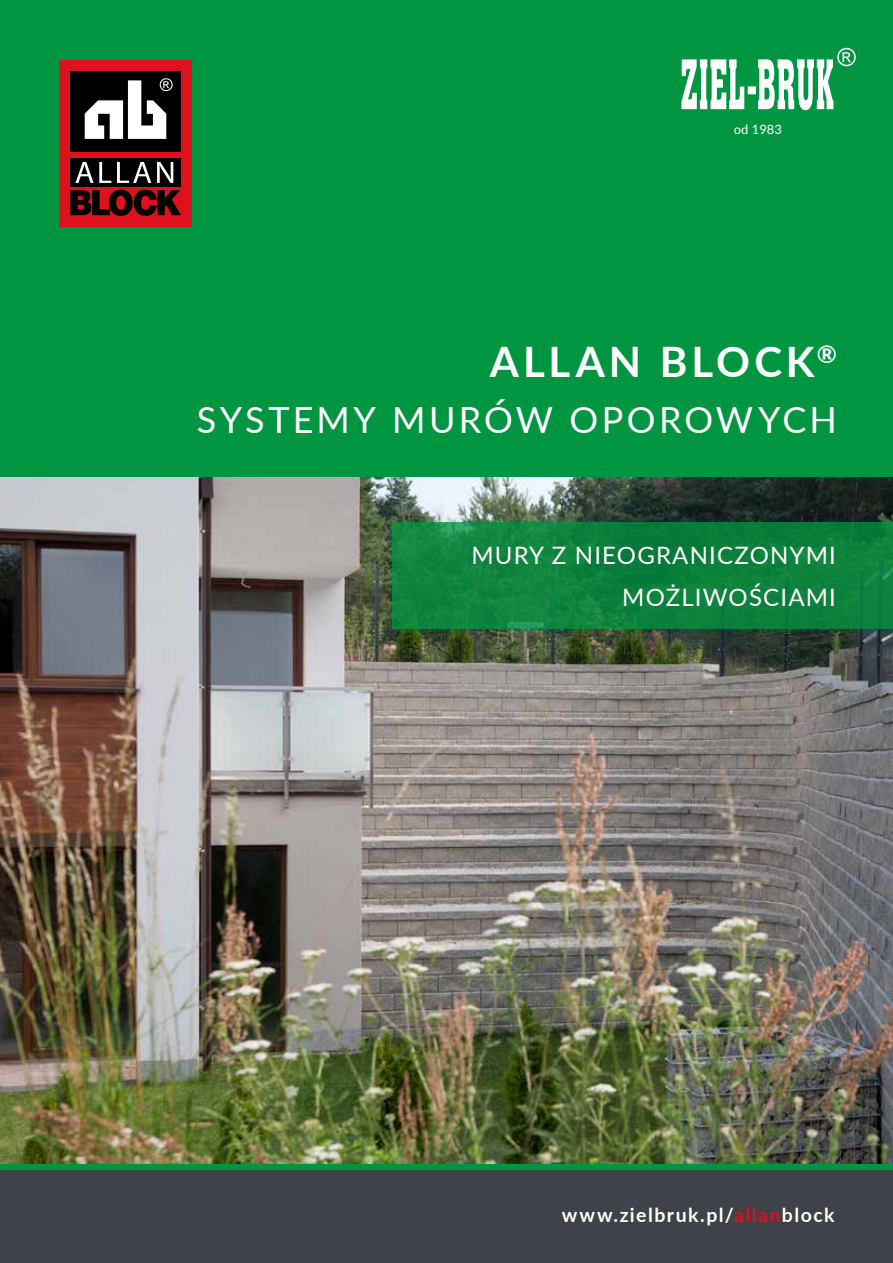
<style>
.page{position:relative;width:893px;height:1263px;background:#fff}
.page>*{position:absolute;margin:0;border:0;box-sizing:border-box;transform-origin:0 0}
.t1{font:700 42px "Lato";letter-spacing:.095em;color:#fff}
.t2{font:36px "Lato";letter-spacing:.09em;color:#fff}
.t3{font:24px/42px "Lato";letter-spacing:.05em;color:#fff;text-align:right}
.t4{font:700 19.5px "Lato";letter-spacing:.075em;color:#fff}
.t5{font:12.9px "Lato";color:#fff}
.s1{color:#de111e}
</style>
<div class="page">
<img style="left:0;top:476px;width:893px;height:688px">
<div style="left:0;top:1165px;width:893px;height:98px;background:#3f4249"></div>
<div style="left:0;top:1164px;width:893px;height:6px;background:#009641"></div>
<div style="left:393px;top:523px;width:500px;height:106px;background:#0d823d"></div>
<div style="left:0;top:0;width:893px;height:476px;background:#009641"></div>
<div style="left:60px;top:60px;width:132px;height:166px;background:#de111e"></div>
<div style="left:70px;top:71px;width:111px;height:81px;background:#000"></div>
<svg style="left:70px;top:190px;width:111px;height:26px"></svg>
<div style="left:70px;top:158px;width:111px;height:28px;background:#000"></div>
<svg style="left:75px;top:162px;width:36px;height:21px"></svg>
<svg style="left:117px;top:162px;width:34px;height:21px"></svg>
<svg style="left:157px;top:162px;width:16px;height:21px"></svg>
<svg style="left:85px;top:78px;width:88px;height:61px"></svg>
<svg style="left:681px;top:48px;width:175px;height:62px"></svg>
<p class="t5" style="left:734px;top:120px;width:49px">od 1983</p>
<h1 class="t1" style="left:490px;top:330px;width:349px">ALLAN BLOCK<sup>®</sup></h1>
<h2 class="t2" style="left:197px;top:394px;width:642px">SYSTEMY MURÓW OPOROWYCH</h2>
<p class="t3" style="left:471px;top:533px;width:366px">MURY Z NIEOGRANICZONYMI<br>MOŻLIWOŚCIAMI</p>
<p class="t4" style="left:562px;top:1200px;width:274px">www.zielbruk.pl/<span class="s1">allan</span>block</p>
</div>
